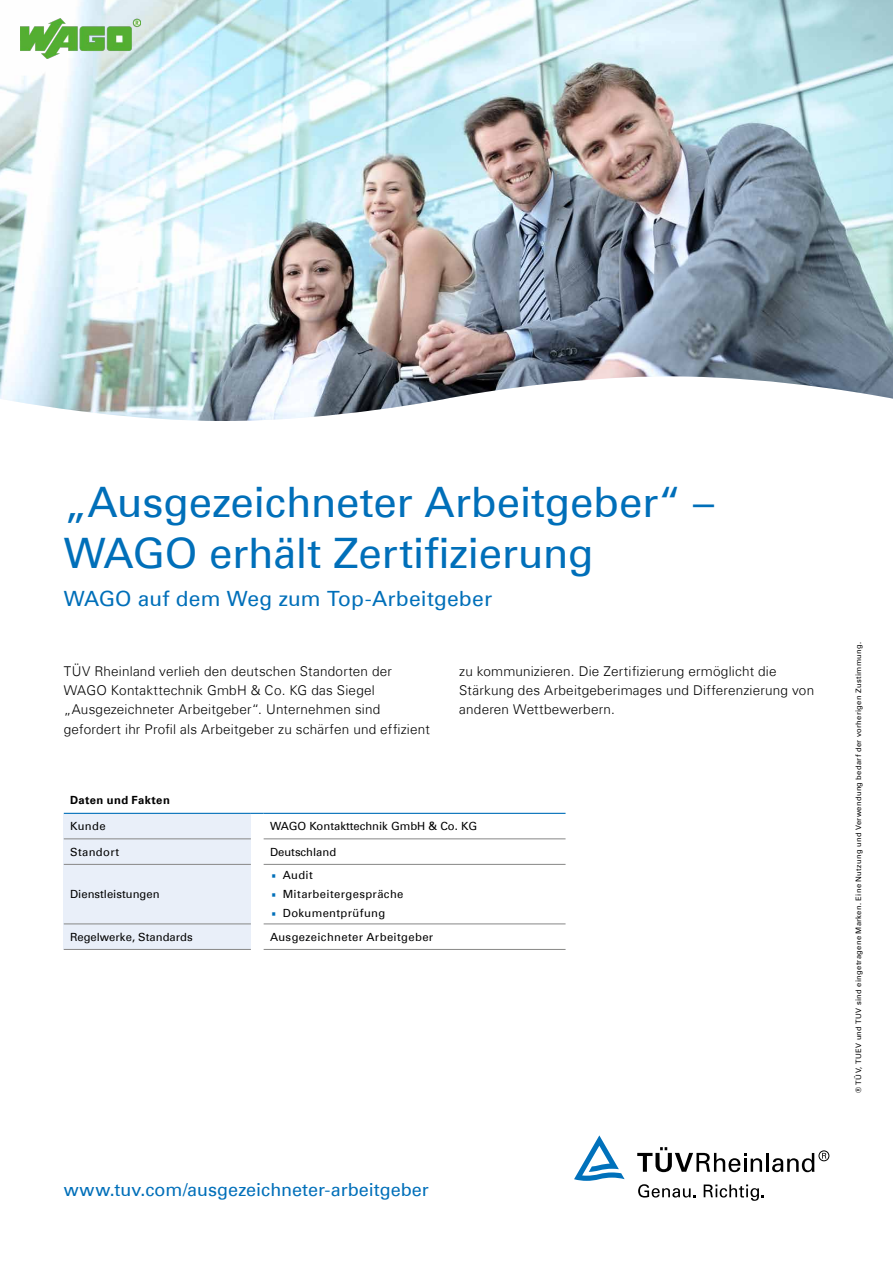
<style>
.page{position:relative;width:893px;height:1263px;background:#fff}
.page>*{position:absolute;margin:0;border:0;box-sizing:border-box;transform-origin:0 0}
.t1{font:42px/51px "Univers Com 55 Roman";letter-spacing:-.005em;color:#006fb9}
.t2{font:27px "Univers Com 55 Roman";color:#006fb9}
.t3{font:21px "Univers Com 55 Roman";letter-spacing:.005em;color:#006fb9}
.t4{font:18px "Univers Com 55 Roman";color:#006fb9}
.t5{font:300 13.5px/19.2px "Univers Com 45";letter-spacing:.015em;color:#000}
.t6{font:11.25px "Univers Com 55 Roman";letter-spacing:.02em;color:#000}
.t7{font:11.25px "Univers Com 55 Roman";color:#000}
.t8{font:700 11.25px "Univers Com 65";letter-spacing:.03em;color:#000}
.t9{font:7.5px "Univers Com 55 Roman";letter-spacing:.05em;color:#000}
</style>
<div class="page">
<svg style="left:638px;top:1184px;width:58px;height:13px"></svg>
<svg style="left:704px;top:1184px;width:60px;height:17px"></svg>
<svg style="left:637px;top:1147px;width:125px;height:25px"></svg>
<hr style="left:766px;top:1153px;width:3px;height:19px;background:#000">
<svg style="left:772px;top:1153px;width:42px;height:19px"></svg>
<div style="left:819px;top:1150px;width:10px;height:11px;border:1px solid #000;border-radius:50%"></div>
<svg style="left:822px;top:1153px;width:4px;height:5px"></svg>
<svg style="left:574px;top:1135px;width:51px;height:46px"></svg>
<div style="left:64px;top:814px;width:187px;height:136px;background:#e9eff9"></div>
<hr style="left:64px;top:839px;width:187px;height:1px;background:#878786">
<hr style="left:264px;top:839px;width:302px;height:1px;background:#878786">
<hr style="left:64px;top:864px;width:187px;height:1px;background:#878786">
<hr style="left:264px;top:864px;width:302px;height:1px;background:#878786">
<hr style="left:64px;top:924px;width:187px;height:1px;background:#878786">
<hr style="left:264px;top:924px;width:302px;height:1px;background:#878786">
<hr style="left:64px;top:949px;width:187px;height:1px;background:#878786">
<hr style="left:264px;top:949px;width:302px;height:1px;background:#878786">
<hr style="left:64px;top:813px;width:187px;height:1px;background:#006fb9">
<svg style="left:251px;top:813px;width:13px;height:1px"></svg>
<hr style="left:264px;top:813px;width:302px;height:1px;background:#006fb9">
<img style="left:0;top:0;width:893px;height:421px">
<img style="left:21px;top:18px;width:120px;height:41px">
<h1 class="t1" style="left:64px;top:476px;width:652px">„Ausgezeichneter Arbeitgeber“ –<br>WAGO erhält Zertifizierung</h1>
<h3 class="t3" style="left:64px;top:586px;width:430px">WAGO auf dem Weg zum Top-Arbeitgeber</h3>
<p class="t5" style="left:64px;top:662px;width:368px">TÜV Rheinland verlieh den deutschen Standorten der WAGO Kontakttechnik GmbH &amp; Co. KG das Siegel „Ausgezeichneter Arbeitgeber“. Unternehmen sind gefordert ihr Profil als Arbeitgeber zu schärfen und effizient</p>
<p class="t5" style="left:459px;top:662px;width:356px">zu kommunizieren. Die Zertifizierung ermöglicht die<br>Stärkung des Arbeitgeberimages und Differenzierung von anderen Wettbewerbern.</p>
<p class="t8" style="left:70px;top:794px;width:101px">Daten und Fakten</p>
<p class="t6" style="left:70px;top:819px;width:37px">Kunde</p>
<p class="t7" style="left:270px;top:819px;width:209px">WAGO Kontakttechnik GmbH &amp; Co. KG</p>
<p class="t6" style="left:70px;top:845px;width:51px">Standort</p>
<p class="t7" style="left:270px;top:845px;width:68px">Deutschland</p>
<p class="t7" style="left:70px;top:887px;width:91px">Dienstleistungen</p>
<h2 class="t2" style="left:270px;top:858px;width:9px">·</h2>
<p class="t6" style="left:283px;top:868px;width:32px">Audit</p>
<h2 class="t2" style="left:270px;top:877px;width:9px">·</h2>
<p class="t6" style="left:283px;top:887px;width:122px">Mitarbeitergespräche</p>
<h2 class="t2" style="left:270px;top:896px;width:9px">·</h2>
<p class="t6" style="left:283px;top:906px;width:104px">Dokumentprüfung</p>
<p class="t7" style="left:70px;top:930px;width:124px">Regelwerke, Standards</p>
<p class="t6" style="left:270px;top:930px;width:165px">Ausgezeichneter Arbeitgeber</p>
<h3 class="t4" style="left:64px;top:1178px;width:367px">www.tuv.com/ausgezeichneter-arbeitgeber</h3>
<p class="t9" style="left:854px;top:1093px;width:452px;rotate:-90deg">® TÜV, TUEV und TUV sind eingetragene Marken. Eine Nutzung und Verwendung bedarf der vorherigen Zustimmung.</p>
</div>
